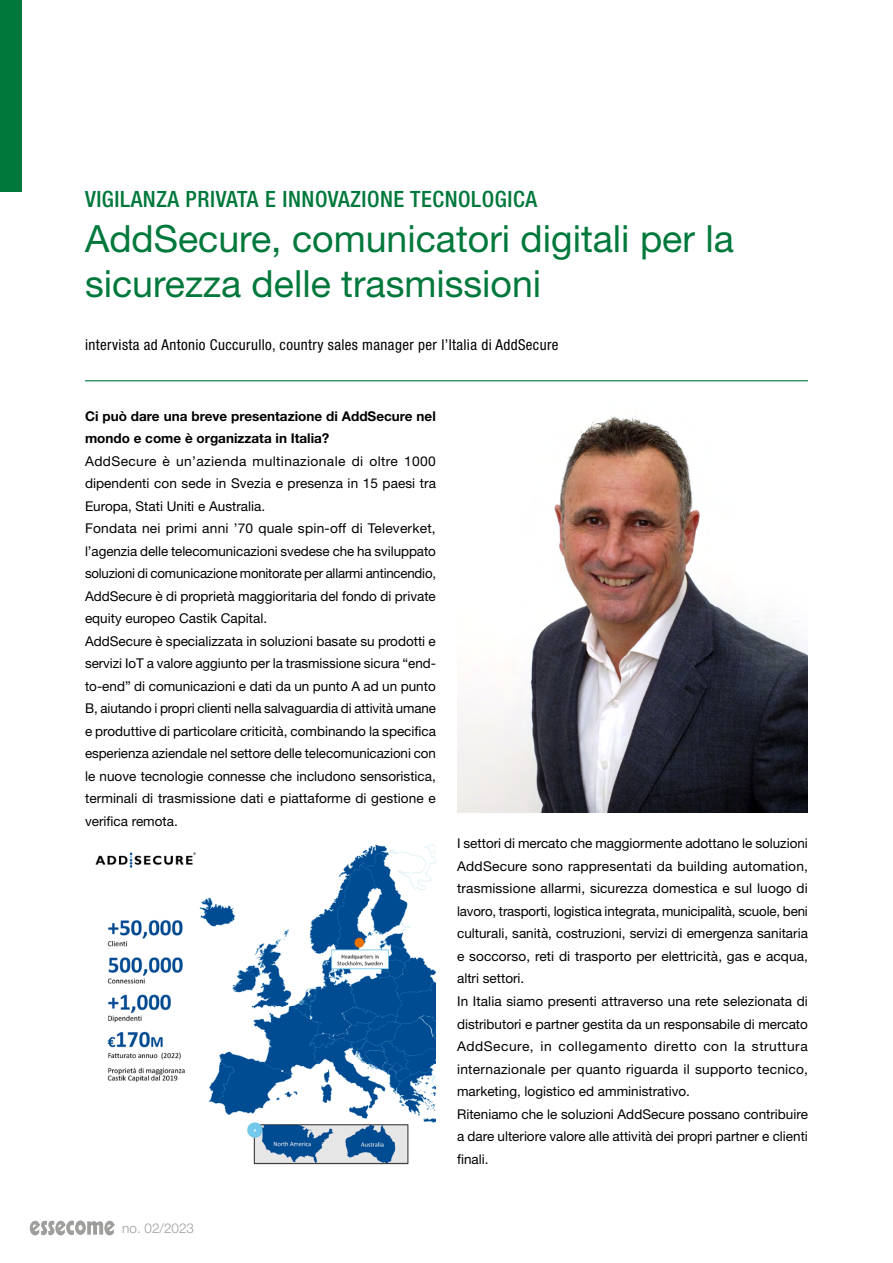
<style>
.page{position:relative;width:893px;height:1263px;background:#fff}
.page>*{position:absolute;margin:0;border:0;box-sizing:border-box;transform-origin:0 0}
.t1{font:37.5px/45px "Helvetica Neue LT Std";color:#00783b}
.t2{font:500 condensed 22.5px "Helvetica Neue LT Std";letter-spacing:.025em;color:#00783b}
.t3{font:condensed 15px "Helvetica Neue LT Std";letter-spacing:.025em;color:#000}
.t4{font:13.5px/22.5px "Helvetica Neue LT Std";color:#000}
.t5{font:700 13.5px/22.5px "Helvetica Neue LT Std";color:#000}
.t6{font:300 13.5px "Helvetica Neue LT Std";color:#9d9d9c}
</style>
<div class="page">
<div style="left:0;top:0;width:21px;height:191px;background:#00783b"></div>
<hr style="left:85px;top:380px;width:723px;height:1px;background:#00783b">
<img style="left:95px;top:845px;width:341px;height:320px">
<img style="left:457px;top:416px;width:351px;height:396px">
<svg style="left:30px;top:1220px;width:85px;height:16px"></svg>
<h2 class="t2" style="left:85px;top:186px;width:453px">VIGILANZA PRIVATA E INNOVAZIONE TECNOLOGICA</h2>
<h1 class="t1" style="left:85px;top:216px;width:650px">AddSecure, comunicatori digitali per la sicurezza delle trasmissioni</h1>
<p class="t3" style="left:85px;top:336px;width:475px">intervista ad Antonio Cuccurullo, country sales manager per l’Italia di AddSecure</p>
<p class="t5" style="left:85px;top:405px;width:352px">Ci può dare una breve presentazione di AddSecure nel mondo e come è organizzata in Italia?</p>
<p class="t4" style="left:85px;top:450px;width:353px">AddSecure è un’azienda multinazionale di oltre 1000 dipendenti con sede in Svezia e presenza in 15 paesi tra Europa, Stati Uniti e Australia.<br>Fondata nei primi anni ’70 quale spin-off di Televerket, l’agenzia delle telecomunicazioni svedese che ha sviluppato soluzioni di comunicazione monitorate per allarmi antincendio, AddSecure è di proprietà maggioritaria del fondo di private equity europeo Castik Capital.<br>AddSecure è specializzata in soluzioni basate su prodotti e servizi IoT a valore aggiunto per la trasmissione sicura “end&shy;to-end” di comunicazioni e dati da un punto A ad un punto B, aiutando i propri clienti nella salvaguardia di attività umane e produttive di particolare criticità, combinando la specifica esperienza aziendale nel settore delle telecomunicazioni con le nuove tecnologie connesse che includono sensoristica, terminali di trasmissione dati e piattaforme di gestione e verifica remota.</p>
<p class="t4" style="left:457px;top:832px;width:352px">I settori di mercato che maggiormente adottano le soluzioni AddSecure sono rappresentati da building automation, trasmissione allarmi, sicurezza domestica e sul luogo di lavoro, trasporti, logistica integrata, municipalità, scuole, beni culturali, sanità, costruzioni, servizi di emergenza sanitaria e soccorso, reti di trasporto per elettricità, gas e acqua, altri settori.<br>In Italia siamo presenti attraverso una rete selezionata di distributori e partner gestita da un responsabile di mercato AddSecure, in collegamento diretto con la struttura internazionale per quanto riguarda il supporto tecnico, marketing, logistico ed amministrativo.<br>Riteniamo che le soluzioni AddSecure possano contribuire a dare ulteriore valore alle attività dei propri partner e clienti finali.</p>
<p class="t6" style="left:122px;top:1220px;width:73px">no. 02/2023</p>
</div>
